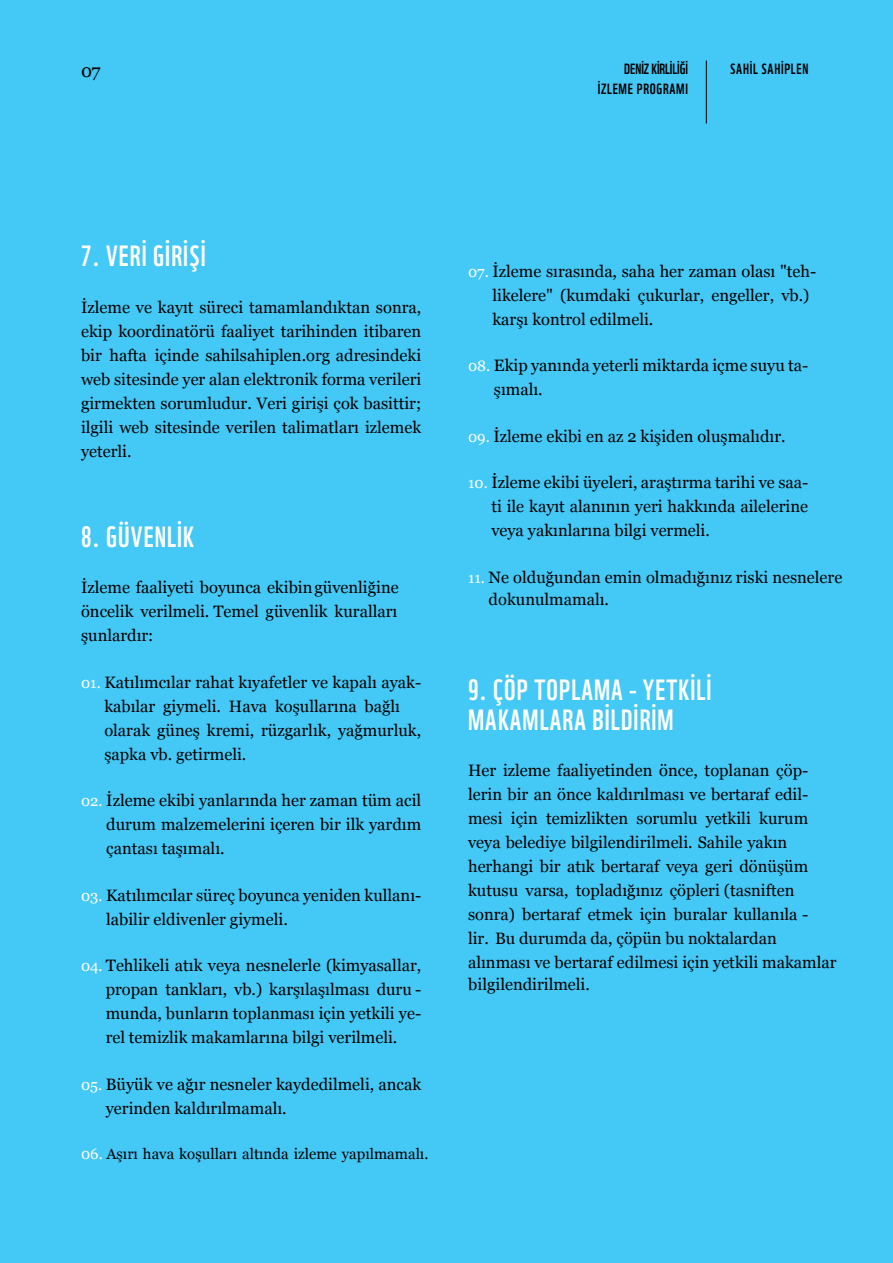
<style>
.page{position:relative;width:893px;height:1263px;background:#44c8f5}
.page>*{position:absolute;margin:0;border:0;box-sizing:border-box;transform-origin:0 0}
.t1{font:28.5px/30px "WWF";letter-spacing:.04em;color:#fff}
.t2{font:18px "Georgia";color:#000}
.t3{font:16.5px/24px "Georgia";color:#000}
.t4{font:15px "Georgia";color:#000}
.t5{font:14.4px/19.5px "WWF";letter-spacing:.025em;color:#000;text-align:right;scale:1.04 1}
.t6{font:14.4px "WWF";letter-spacing:.05em;color:#000;scale:1.04 1}
.s1{font-size:15px;color:#fff}
.s2{color:#fff}
</style>
<div class="page">
<hr style="left:706px;top:61px;width:1px;height:62px;background:#000">
<p class="t2" style="left:81px;top:58px;width:21px">07</p>
<p class="t5" style="left:598px;top:58px;width:88px">DENİZ KİRLİLİĞİ<br>İZLEME PROGRAMI</p>
<p class="t6" style="left:730px;top:58px;width:77px">SAHİL SAHİPLEN</p>
<h1 class="t1" style="left:81px;top:238px;width:126px">7. VERİ GİRİŞİ</h1>
<p class="t3" style="left:81px;top:294px;width:342px;text-align:justify">İzleme ve kayıt süreci tamamlandıktan sonra, ekip koordinatörü faaliyet tarihinden itibaren bir hafta içinde sahilsahiplen.org adresindeki web sitesinde yer alan elektronik forma verileri girmekten sorumludur. Veri girişi çok basittir; ilgili web sitesinde verilen talimatları izlemek yeterli.</p>
<h1 class="t1" style="left:81px;top:519px;width:114px">8. GÜVENLİK</h1>
<p class="t3" style="left:81px;top:575px;width:319px;text-align:justify">İzleme faaliyeti boyunca ekibingüvenliğine öncelik verilmeli. Temel güvenlik kuralları şunlardır:</p>
<p class="t3" style="left:104px;top:669px;width:318px;text-indent:-23px"><span class="s1">01.</span> Katılımcılar rahat kıyafetler ve kapalı ayak&shy;kabılar giymeli. Hava koşullarına bağlı olarak güneş kremi, rüzgarlık, yağmurluk, şapka vb. getirmeli.</p>
<p class="t3" style="left:106px;top:788px;width:316px;text-align:justify;text-indent:-25px"><span class="s1">02.</span> İzleme ekibi yanlarında her zaman tüm acil durum malzemelerini içeren bir ilk yardım çantası taşımalı.</p>
<p class="t3" style="left:106px;top:882px;width:317px;text-indent:-25px"><span class="s1">03.</span> Katılımcılar süreç boyunca yeniden kullanı&shy;labilir eldivenler giymeli.</p>
<p class="t3" style="left:106px;top:953px;width:317px;text-align:justify;text-indent:-25px"><span class="s1">04.</span> Tehlikeli atık veya nesnelerle (kimyasallar, propan tankları, vb.) karşılaşılması duru - munda, bunların toplanması için yetkili ye&shy;rel temizlik makamlarına bilgi verilmeli.</p>
<p class="t3" style="left:106px;top:1071px;width:317px;text-indent:-25px"><span class="s1">05.</span> Büyük ve ağır nesneler kaydedilmeli, ancak yerinden kaldırılmamalı.</p>
<p class="t4" style="left:81px;top:1143px;width:349px"><span class="s2">06.</span> Aşırı hava koşulları altında izleme yapılmamalı.</p>
<p class="t3" style="left:492px;top:258px;width:325px;text-indent:-24px"><span class="s1">07.</span> İzleme sırasında, saha her zaman olası "teh&shy;likelere" (kumdaki çukurlar, engeller, vb.) karşı kontrol edilmeli.</p>
<p class="t3" style="left:494px;top:353px;width:316px;text-indent:-26px"><span class="s1">08.</span> Ekip yanında yeterli miktarda içme suyu ta&shy;şımalı.</p>
<p class="t3" style="left:468px;top:423px;width:319px"><span class="s1">09.</span> İzleme ekibi en az 2 kişiden oluşmalıdır.</p>
<p class="t3" style="left:491px;top:470px;width:318px;text-align:justify;text-indent:-23px"><span class="s1">10.</span> İzleme ekibi üyeleri, araştırma tarihi ve saa&shy;ti ile kayıt alanının yeri hakkında ailelerine veya yakınlarına bilgi vermeli.</p>
<p class="t3" style="left:489px;top:565px;width:355px;line-height:22.8px;text-indent:-21px"><span class="s1">11.</span> Ne olduğundan emin olmadığınız riski nesnelere dokunulmamalı.</p>
<h1 class="t1" style="left:468px;top:672px;width:245px">9. ÇÖP TOPLAMA - YETKİLİ<br>MAKAMLARA BİLDİRİM</h1>
<p class="t3" style="left:468px;top:758px;width:370px">Her izleme faaliyetinden önce, toplanan çöp&shy;lerin bir an önce kaldırılması ve bertaraf edil&shy;mesi için temizlikten sorumlu yetkili kurum veya belediye bilgilendirilmeli. Sahile yakın herhangi bir atık bertaraf veya geri dönüşüm kutusu varsa, topladığınız çöpleri (tasniften sonra) bertaraf etmek için buralar kullanıla -<br>lir. Bu durumda da, çöpün bu noktalardan alınması ve bertaraf edilmesi için yetkili makamlar</p>
<p class="t3" style="left:468px;top:972px;width:123px">bilgilendirilmeli.</p>
</div>
